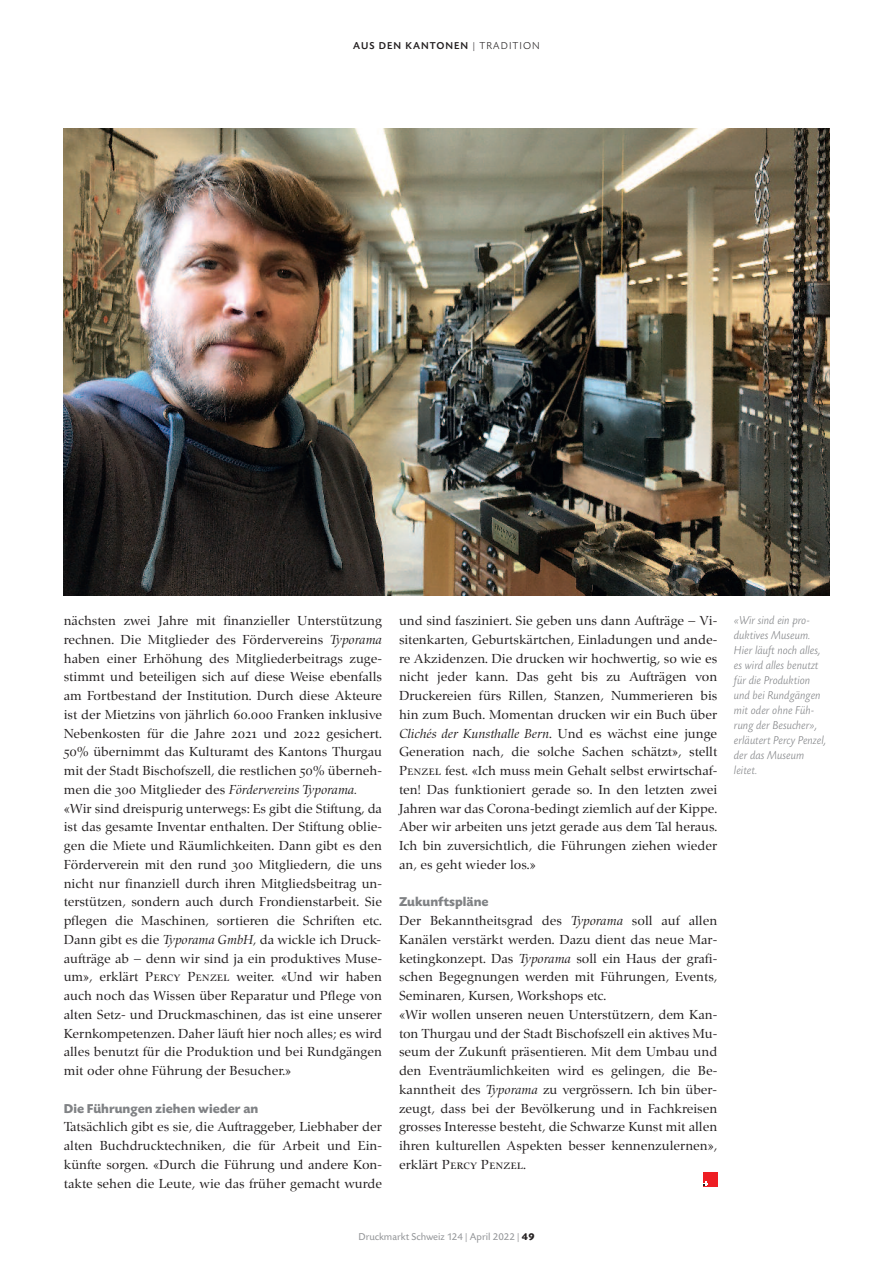
<style>
.page{position:relative;width:893px;height:1263px;background:#fff}
.page>*{position:absolute;margin:0;border:0;box-sizing:border-box;transform-origin:0 0}
.t1{font:13.5px/18.8px "Zapf Renais SB";color:#231f20}
.t2{font:700 13.5px "Today SB";color:#808285}
.t3{font:13.5px "Zapf Renais SB Caps";color:#231f20}
.t4{font:italic 300 12px/15px "Today SB";color:#808285}
.t5{font:10.5px "Today SB";color:#939598}
.t6{font:500 10.5px "Today SB";letter-spacing:.1em;color:#231f20}
.s1{font-weight:300}
.s2{font-style:italic}
.s3{font-family:"Zapf Renais SB Caps"}
.s4{font-family:"Zapf Renais SB"}
.s5{font-weight:700;color:#231f20}
</style>
<div class="page">
<img style="left:64px;top:128px;width:765px;height:467px">
<div style="left:703px;top:1172px;width:14px;height:14px;background:#ee1e24"></div>
<svg style="left:703px;top:1181px;width:5px;height:5px"></svg>
<p class="t6" style="left:353px;top:40px;width:188px">AUS DEN KANTONEN <span class="s1">| TRADITION</span></p>
<p class="t1" style="left:64px;top:611px;width:320px">nächsten zwei Jahre mit finanzieller Unterstützung rechnen. Die Mitglieder des Fördervereins <span class="s2">Typorama </span>haben einer Erhöhung des Mitgliederbeitrags zuge&shy;stimmt und beteiligen sich auf diese Weise ebenfalls am Fortbestand der Institution. Durch diese Akteure ist der Mietzins von jährlich <span class="s3">60.000</span> Franken inklusive Nebenkosten für die Jahre <span class="s3">2021</span> und <span class="s3">2022</span> gesichert.<br><span class="s3">50%</span> übernimmt das Kulturamt des Kantons Thurgau mit der Stadt Bischofszell, die restlichen <span class="s3">50%</span> überneh&shy;men die <span class="s3">300</span> Mitglieder des <span class="s2">Fördervereins Typorama. </span>«Wir sind dreispurig unterwegs: Es gibt die Stiftung, da ist das gesamte Inventar enthalten. Der Stiftung oblie&shy;gen die Miete und Räumlichkeiten. Dann gibt es den Förderverein mit den rund <span class="s3">300</span> Mitgliedern, die uns nicht nur finanziell durch ihren Mitgliedsbeitrag un&shy;terstützen, sondern auch durch Frondienstarbeit. Sie pflegen die Maschinen, sortieren die Schriften etc.<br>Dann gibt es die <span class="s2">Typorama GmbH,</span> da wickle ich Druck&shy;aufträge ab – denn wir sind ja ein produktives Muse&shy;um», erklärt <span class="s3">Percy Penzel</span> weiter. «Und wir haben auch noch das Wissen über Reparatur und Pflege von alten Setz- und Druckmaschinen, das ist eine unserer Kernkompetenzen. Daher läuft hier noch alles; es wird alles benutzt für die Produktion und bei Rundgängen mit oder ohne Führung der Besucher.»</p>
<p class="t2" style="left:64px;top:1100px;width:196px">Die Führungen ziehen wieder an</p>
<p class="t1" style="left:64px;top:1117px;width:320px;text-align:justify">Tatsächlich gibt es sie, die Auftraggeber, Liebhaber der alten Buchdrucktechniken, die für Arbeit und Ein&shy;künfte sorgen. «Durch die Führung und andere Kon&shy;takte sehen die Leute, wie das früher gemacht wurde</p>
<p class="t1" style="left:399px;top:611px;width:320px;text-align:justify">und sind fasziniert. Sie geben uns dann Aufträge – Vi&shy;sitenkarten, Geburtskärtchen, Einladungen und ande&shy;re Akzidenzen. Die drucken wir hochwertig, so wie es nicht jeder kann. Das geht bis zu Aufträgen von Druckereien fürs Rillen, Stanzen, Nummerieren bis hin zum Buch. Momentan drucken wir ein Buch über <span class="s2">Clichés der Kunsthalle Bern</span>. Und es wächst eine junge Generation nach, die solche Sachen schätzt», stellt <span class="s3">Penzel</span> fest. «Ich muss mein Gehalt selbst erwirtschaf&shy;ten! Das funktioniert gerade so. In den letzten zwei Jahren war das Corona-bedingt ziemlich auf der Kippe.<br>Aber wir arbeiten uns jetzt gerade aus dem Tal heraus.<br>Ich bin zuversichtlich, die Führungen ziehen wieder an, es geht wieder los.»</p>
<p class="t2" style="left:399px;top:894px;width:91px">Zukunftspläne</p>
<p class="t1" style="left:399px;top:911px;width:320px">Der Bekanntheitsgrad des <span class="s2">Typorama</span> soll auf allen Kanälen verstärkt werden. Dazu dient das neue Mar&shy;ketingkonzept. Das <span class="s2">Typorama</span> soll ein Haus der grafi&shy;schen Begegnungen werden mit Führungen, Events, Seminaren, Kursen, Workshops etc.<br>«Wir wollen unseren neuen Unterstützern, dem Kan&shy;ton Thurgau und der Stadt Bischofszell ein aktives Mu&shy;seum der Zukunft präsentieren. Mit dem Umbau und den Eventräumlichkeiten wird es gelingen, die Be&shy;kanntheit des <span class="s2">Typorama</span> zu vergrössern. Ich bin über&shy;zeugt, dass bei der Bevölkerung und in Fachkreisen grosses Interesse besteht, die Schwarze Kunst mit allen ihren kulturellen Aspekten besser kennenzulernen»,</p>
<p class="t3" style="left:399px;top:1156px;width:129px"><span class="s4">erklärt</span> Percy Penzel.</p>
<p class="t4" style="left:734px;top:612px;width:94px">«Wir sind ein pro&shy;duktives Museum.<br>Hier läuft noch alles, es wird alles benutzt für die Produktion und bei Rundgängen mit oder ohne Füh&shy;rung der Besucher», erläutert Percy Penzel, der das Museum leitet.</p>
<p class="t5" style="left:358px;top:1230px;width:178px">Druckmarkt Schweiz 124 | April 2022 | <span class="s5">49</span></p>
</div>
